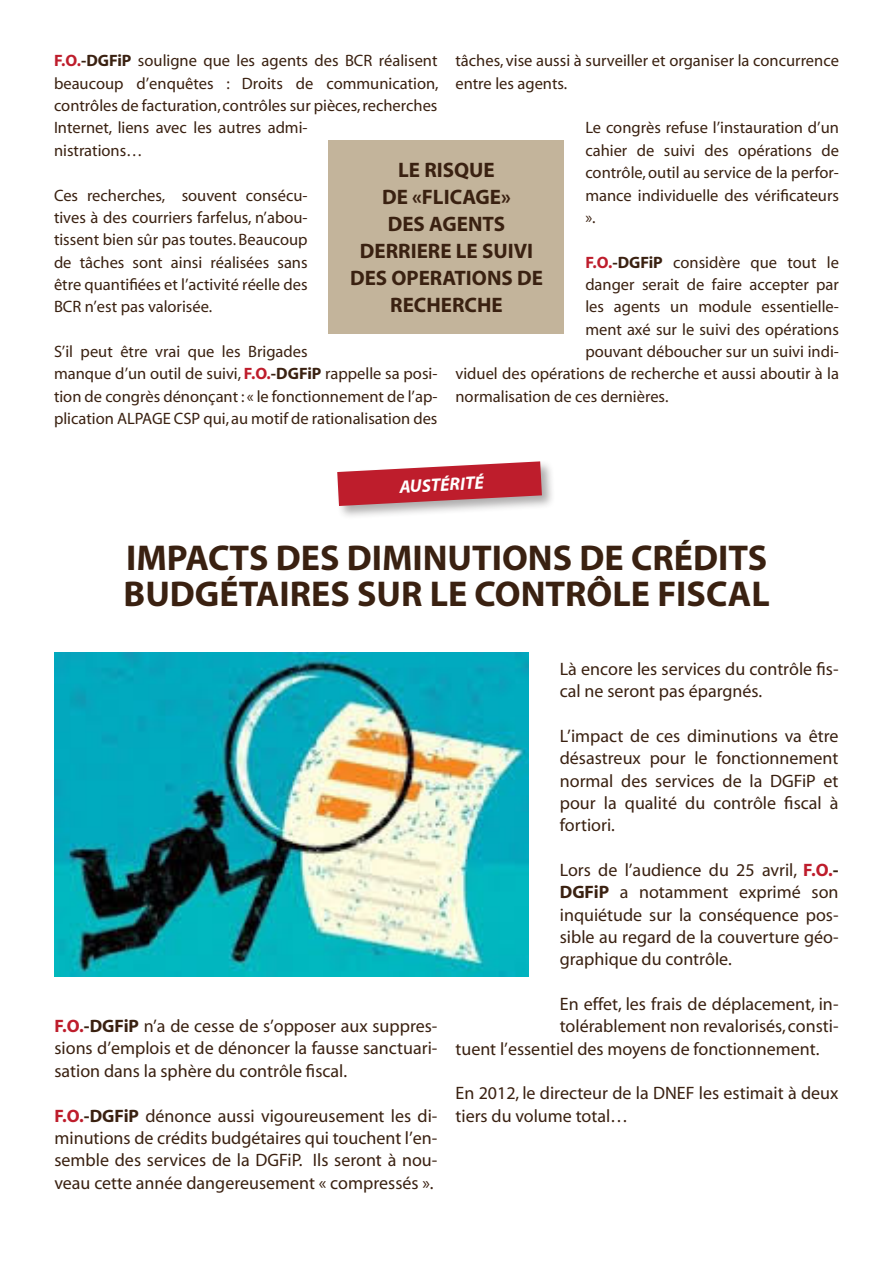
<style>
.page{position:relative;width:893px;height:1263px;background:#fff}
.page>*{position:absolute;margin:0;border:0;box-sizing:border-box;transform-origin:0 0}
.t1{font:700 36px "Myriad";color:#3a2111}
.t2{font:700 21px/27px "Myriad";color:#3a2111;text-align:center}
.t3{font:18px/22.4px "Myriad";color:#3a2111;text-align:justify}
.t4{font:italic 700 18px "Myriad";color:#fff}
.t5{font:16.5px/22.4px "Myriad";color:#3a2111}
.s1{font-weight:700;color:#be1d2c}
.s2{font-weight:700}
</style>
<div class="page">
<div style="left:329px;top:140px;width:235px;height:194px;background:#c3b49b"></div>
<div style="left:336px;top:460px;width:220px;height:60px;background:#231f20;opacity:.37"></div>
<svg style="left:337px;top:461px;width:205px;height:45px;background:#c64e59"></svg>
<img style="left:54px;top:653px;width:474px;height:323px">
<p class="t5" style="left:54px;top:50px;width:386px"><span class="s1">F.O.</span><span class="s2">-DGFiP</span> souligne que les agents des BCR réalisent beaucoup d’enquêtes : Droits de communication, contrôles de facturation, contrôles sur pièces, recherches Internet, liens avec les autres admi-<br>nistrations…</p>
<p class="t5" style="left:54px;top:185px;width:255px;text-align:justify">Ces recherches, souvent consécu&shy;tives à des courriers farfelus, n’abou&shy;tissent bien sûr pas toutes. Beaucoup de tâches sont ainsi réalisées sans être quantifiées et l’activité réelle des BCR n’est pas valorisée.</p>
<p class="t5" style="left:54px;top:341px;width:385px">S’il peut être vrai que les Brigades<br>manque d’un outil de suivi, <span class="s1">F.O.</span><span class="s2">-DGFiP</span> rappelle sa posi&shy;tion de congrès dénonçant : « le fonctionnement de l’ap&shy;plication ALPAGE CSP qui, au motif de rationalisation des</p>
<p class="t5" style="left:455px;top:50px;width:385px">tâches, vise aussi à surveiller et organiser la concurrence entre les agents.</p>
<p class="t5" style="left:585px;top:117px;width:255px;text-align:justify">Le congrès refuse l’instauration d’un cahier de suivi des opérations de contrôle, outil au service de la perfor&shy;mance individuelle des vérificateurs ».</p>
<p class="t5" style="left:585px;top:252px;width:255px"><span class="s1">F.O.</span><span class="s2">-DGFiP</span> considère que tout le</p>
<p class="t5" style="left:585px;top:274px;width:255px">danger serait de faire accepter par</p>
<p class="t5" style="left:585px;top:296px;width:255px">les agents un module essentielle-</p>
<p class="t5" style="left:585px;top:319px;width:255px">ment axé sur le suivi des opérations</p>
<p class="t5" style="left:585px;top:341px;width:255px">pouvant déboucher sur un suivi indi-</p>
<p class="t5" style="left:455px;top:363px;width:385px">viduel des opérations de recherche et aussi aboutir à la</p>
<p class="t5" style="left:455px;top:386px;width:214px">normalisation de ces dernières.</p>
<p class="t2" style="left:398px;top:157px;width:98px">LE RISQUE</p>
<p class="t2" style="left:382px;top:184px;width:130px">DE «FLICAGE»</p>
<p class="t2" style="left:388px;top:211px;width:119px">DES AGENTS</p>
<p class="t2" style="left:360px;top:238px;width:175px">DERRIERE LE SUIVI</p>
<p class="t2" style="left:350px;top:265px;width:194px">DES OPERATIONS DE<br>RECHERCHE</p>
<p class="t4" style="left:399px;top:478px;width:86px;rotate:-3deg">AUSTÉRITÉ</p>
<p class="t1" style="left:126px;top:539px;width:642px">IMPACTS DES DIMINUTIONS DE CRÉDITS</p>
<p class="t1" style="left:124px;top:575px;width:648px">BUDGÉTAIRES SUR LE CONTRÔLE FISCAL</p>
<p class="t3" style="left:54px;top:1016px;width:385px"><span class="s1">F.O.</span><span class="s2">-DGFiP</span> n’a de cesse de s’opposer aux suppres&shy;sions d’emplois et de dénoncer la fausse sanctuari&shy;sation dans la sphère du contrôle fiscal.</p>
<p class="t3" style="left:54px;top:1105px;width:385px"><span class="s1">F.O.</span><span class="s2">-DGFiP</span> dénonce aussi vigoureusement les di&shy;minutions de crédits budgétaires qui touchent l’en&shy;semble des services de la DGFiP. Ils seront à nou&shy;veau cette année dangereusement « compressés ».</p>
<p class="t3" style="left:560px;top:658px;width:280px">Là encore les services du contrôle fis&shy;cal ne seront pas épargnés.</p>
<p class="t3" style="left:560px;top:725px;width:280px">L’impact de ces diminutions va être désastreux pour le fonctionnement normal des services de la DGFiP et pour la qualité du contrôle fiscal à fortiori.</p>
<p class="t3" style="left:560px;top:859px;width:280px">Lors de l’audience du 25 avril, <span class="s1">F.O.</span><span class="s2">- DGFiP</span> a notamment exprimé son inquiétude sur la conséquence pos&shy;sible au regard de la couverture géo&shy;graphique du contrôle.</p>
<p class="t3" style="left:560px;top:994px;width:280px">En effet, les frais de déplacement, in-</p>
<p class="t3" style="left:560px;top:1016px;width:280px">tolérablement non revalorisés, consti-</p>
<p class="t3" style="left:455px;top:1038px;width:365px">tuent l’essentiel des moyens de fonctionnement.</p>
<p class="t3" style="left:455px;top:1083px;width:384px">En 2012, le directeur de la DNEF les estimait à deux tiers du volume total…</p>
</div>
